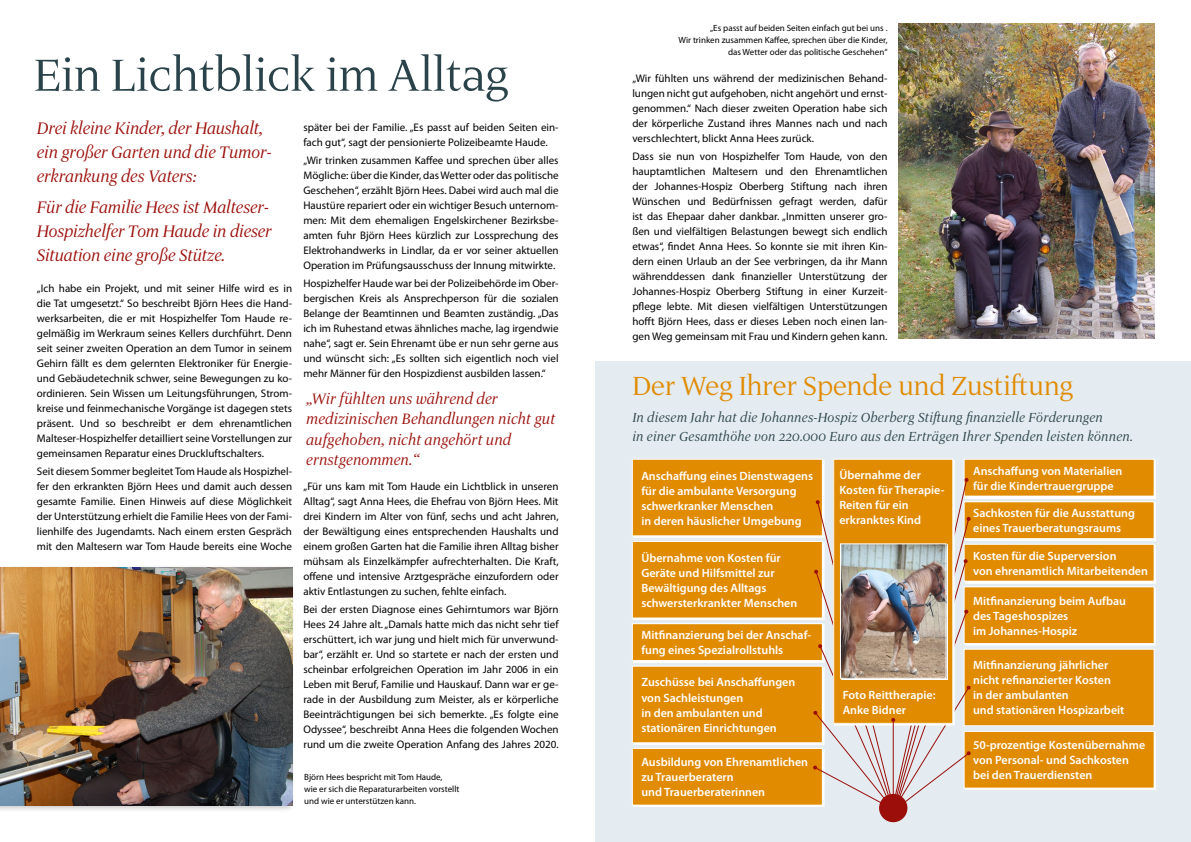
<style>
.page{position:relative;width:1191px;height:842px;background:#fff}
.page>*{position:absolute;margin:0;border:0;box-sizing:border-box;transform-origin:0 0}
.t1{font:54.7px "Luxury Text";color:#2a424a}
.t2{font:32px "Luxury Text";color:#e18b00}
.t3{font:italic 20.3px/24px "Luxury Text";letter-spacing:-.01em;color:#9b0e09}
.t4{font:italic 18.3px/20.3px "Luxury Text";color:#9b0e09}
.t5{font:italic 16px/19px "Luxury Text";letter-spacing:.01em;color:#2a424a}
.t6{font:600 12px/15px "Myriad Pro";color:#fff}
.t7{font:11px/15px "Myriad Pro";color:#000;text-align:justify}
.t8{font:9px/12px "Myriad Pro";color:#000}
</style>
<div class="page">
<div style="left:595px;top:361px;width:596px;height:481px;background:#e4ecf1"></div>
<div style="left:633px;top:460px;width:191px;height:78px;background:#fff"></div>
<div style="left:632px;top:459px;width:190px;height:77px;background:#e18b00"></div>
<div style="left:632px;top:459px;width:191px;height:77px;border:1px solid #fff"></div>
<div style="left:633px;top:542px;width:191px;height:78px;background:#fff"></div>
<div style="left:632px;top:541px;width:190px;height:77px;background:#e18b00"></div>
<div style="left:632px;top:541px;width:191px;height:77px;border:1px solid #fff"></div>
<div style="left:633px;top:624px;width:191px;height:39px;background:#fff"></div>
<div style="left:632px;top:624px;width:190px;height:36px;background:#e18b00"></div>
<div style="left:632px;top:623px;width:191px;height:38px;border:1px solid #fff"></div>
<div style="left:633px;top:667px;width:191px;height:78px;background:#fff"></div>
<div style="left:632px;top:666px;width:190px;height:77px;background:#e18b00"></div>
<div style="left:632px;top:748px;width:190px;height:57px;background:#e18b00"></div>
<div style="left:632px;top:748px;width:191px;height:58px;border:1px solid #fff"></div>
<div style="left:965px;top:460px;width:191px;height:38px;background:#fff"></div>
<div style="left:964px;top:459px;width:190px;height:37px;background:#e18b00"></div>
<div style="left:963px;top:459px;width:191px;height:38px;border:1px solid #fff"></div>
<div style="left:964px;top:649px;width:190px;height:77px;background:#e18b00"></div>
<div style="left:965px;top:732px;width:191px;height:58px;background:#fff"></div>
<div style="left:964px;top:731px;width:190px;height:57px;background:#e18b00"></div>
<div style="left:963px;top:731px;width:191px;height:58px;border:1px solid #fff"></div>
<div style="left:965px;top:503px;width:191px;height:38px;background:#fff"></div>
<div style="left:964px;top:502px;width:190px;height:37px;background:#e18b00"></div>
<div style="left:963px;top:501px;width:191px;height:38px;border:1px solid #fff"></div>
<div style="left:965px;top:545px;width:191px;height:38px;background:#fff"></div>
<div style="left:964px;top:544px;width:190px;height:37px;background:#e18b00"></div>
<div style="left:963px;top:544px;width:191px;height:38px;border:1px solid #fff"></div>
<div style="left:965px;top:588px;width:191px;height:57px;background:#fff"></div>
<div style="left:964px;top:587px;width:190px;height:56px;background:#e18b00"></div>
<div style="left:963px;top:586px;width:191px;height:58px;border:1px solid #fff"></div>
<div style="left:0;top:564px;width:294px;height:249px;background:#000;opacity:.22"></div>
<img style="left:0;top:567px;width:292px;height:238px">
<img style="left:899px;top:24px;width:255px;height:315px">
<div style="left:879px;top:794px;width:28px;height:28px;background:#9b0e09;border-radius:50%"></div>
<div style="left:833px;top:459px;width:119px;height:264px;background:#e18b00"></div>
<img style="left:813px;top:478px;width:157px;height:332px">
<h1 class="t1" style="left:34px;top:43px;width:476px">Ein Lichtblick im Alltag</h1>
<h3 class="t3" style="left:37px;top:116px;width:235px">Drei kleine Kinder, der Haushalt, ein großer Garten und die Tumor&shy;erkrankung des Vaters:</h3>
<h3 class="t3" style="left:37px;top:195px;width:236px">Für die Familie Hees ist Malteser-<br>Hospizhelfer Tom Haude in dieser<br>Situation eine große Stütze.</h3>
<p class="t7" style="left:37px;top:280px;width:257px">„Ich habe ein Projekt, und mit seiner Hilfe wird es in die Tat umgesetzt.“ So beschreibt Björn Hees die Hand&shy;werksarbeiten, die er mit Hospizhelfer Tom Haude re&shy;gelmäßig im Werkraum seines Kellers durchführt. Denn seit seiner zweiten Operation an dem Tumor in seinem Gehirn fällt es dem gelernten Elektroniker für Energie&shy;und Gebäudetechnik schwer, seine Bewegungen zu ko&shy;ordinieren. Sein Wissen um Leitungsführungen, Strom&shy;kreise und feinmechanische Vorgänge ist dagegen stets präsent. Und so beschreibt er dem ehrenamtlichen Malteser-Hospizhelfer detailliert seine Vorstellungen zur gemeinsamen Reparatur eines Druckluftschalters.</p>
<p class="t7" style="left:37px;top:463px;width:257px">Seit diesem Sommer begleitet Tom Haude als Hospizhel&shy;fer den erkrankten Björn Hees und damit auch dessen gesamte Familie. Einen Hinweis auf diese Möglichkeit der Unterstützung erhielt die Familie Hees von der Fami&shy;lienhilfe des Jugendamts. Nach einem ersten Gespräch mit den Maltesern war Tom Haude bereits eine Woche</p>
<p class="t7" style="left:303px;top:119px;width:257px">später bei der Familie. „Es passt auf beiden Seiten ein&shy;fach gut“, sagt der pensionierte Polizeibeamte Haude.</p>
<p class="t7" style="left:303px;top:152px;width:257px">„Wir trinken zusammen Kaffee und sprechen über alles Mögliche: über die Kinder, das Wetter oder das politische Geschehen“, erzählt Björn Hees. Dabei wird auch mal die Haustüre repariert oder ein wichtiger Besuch unternom&shy;men: Mit dem ehemaligen Engelskirchener Bezirksbe&shy;amten fuhr Björn Hees kürzlich zur Lossprechung des Elektrohandwerks in Lindlar, da er vor seiner aktuellen Operation im Prüfungsausschuss der Innung mitwirkte.</p>
<p class="t7" style="left:303px;top:275px;width:257px">Hospizhelfer Haude war bei der Polizeibehörde im Ober&shy;bergischen Kreis als Ansprechperson für die sozialen Belange der Beamtinnen und Beamten zuständig. „Das ich im Ruhestand etwas ähnliches mache, lag irgendwie nahe“, sagt er. Sein Ehrenamt übe er nun sehr gerne aus und wünscht sich: „Es sollten sich eigentlich noch viel mehr Männer für den Hospizdienst ausbilden lassen.“</p>
<h3 class="t4" style="left:306px;top:388px;width:250px">„Wir fühlten uns während der medizinischen Behandlungen nicht gut aufgehoben, nicht angehört und ernstgenommen.“</h3>
<p class="t7" style="left:303px;top:479px;width:257px">„Für uns kam mit Tom Haude ein Lichtblick in unseren Alltag“, sagt Anna Hees, die Ehefrau von Björn Hees. Mit drei Kindern im Alter von fünf, sechs und acht Jahren, der Bewältigung eines entsprechenden Haushalts und einem großen Garten hat die Familie ihren Alltag bisher mühsam als Einzelkämpfer aufrechterhalten. Die Kraft, offene und intensive Arztgespräche einzufordern oder aktiv Entlastungen zu suchen, fehlte einfach.</p>
<p class="t7" style="left:303px;top:602px;width:257px">Bei der ersten Diagnose eines Gehirntumors war Björn Hees 24 Jahre alt. „Damals hatte mich das nicht sehr tief erschüttert, ich war jung und hielt mich für unverwund&shy;bar“, erzählt er. Und so startete er nach der ersten und scheinbar erfolgreichen Operation im Jahr 2006 in ein Leben mit Beruf, Familie und Hauskauf. Dann war er ge&shy;rade in der Ausbildung zum Meister, als er körperliche Beeinträchtigungen bei sich bemerkte. „Es folgte eine Odyssee“, beschreibt Anna Hees die folgenden Wochen rund um die zweite Operation Anfang des Jahres 2020.</p>
<p class="t8" style="left:304px;top:771px;width:157px">Björn Hees bespricht mit Tom Haude,<br>wie er sich die Reparaturarbeiten vorstellt und wie er unterstützen kann.</p>
<p class="t8" style="left:678px;top:22px;width:210px;text-align:right">„Es passt auf beiden Seiten einfach gut bei uns .<br>Wir trinken zusammen Kaffee, sprechen über die Kinder, das Wetter oder das politische Geschehen“</p>
<p class="t7" style="left:632px;top:71px;width:257px">„Wir fühlten uns während der medizinischen Behand&shy;lungen nicht gut aufgehoben, nicht angehört und ernst&shy;genommen.“ Nach dieser zweiten Operation habe sich der körperliche Zustand ihres Mannes nach und nach verschlechtert, blickt Anna Hees zurück.</p>
<p class="t7" style="left:632px;top:149px;width:257px">Dass sie nun von Hospizhelfer Tom Haude, von den hauptamtlichen Maltesern und den Ehrenamtlichen der Johannes-Hospiz Oberberg Stiftung nach ihren Wünschen und Bedürfnissen gefragt werden, dafür ist das Ehepaar daher dankbar. „Inmitten unserer gro&shy;ßen und vielfältigen Belastungen bewegt sich endlich etwas“, findet Anna Hees. So konnte sie mit ihren Kin&shy;dern einen Urlaub an der See verbringen, da ihr Mann währenddessen dank finanzieller Unterstützung der Johannes-Hospiz Oberberg Stiftung in einer Kurzeit&shy;pflege lebte. Mit diesen vielfältigen Unterstützungen hofft Björn Hees, dass er dieses Leben noch einen lan&shy;gen Weg gemeinsam mit Frau und Kindern gehen kann.</p>
<h2 class="t2" style="left:632px;top:366px;width:442px">Der Weg Ihrer Spende und Zustiftung</h2>
<h3 class="t5" style="left:632px;top:407px;width:502px">In diesem Jahr hat die Johannes-Hospiz Oberberg Stiftung finanzielle Förderungen<br>in einer Gesamthöhe von 220.000 Euro aus den Erträgen Ihrer Spenden leisten können.</h3>
<p class="t6" style="left:641px;top:468px;width:173px">Anschaffung eines Dienstwagens für die ambulante Versorgung schwerkranker Menschen<br>in deren häuslicher Umgebung</p>
<p class="t6" style="left:641px;top:550px;width:157px">Übernahme von Kosten für<br>Geräte und Hilfsmittel zur<br>Bewältigung des Alltags schwersterkrankter Menschen</p>
<p class="t6" style="left:641px;top:627px;width:171px">Mitfinanzierung bei der Anschaf&shy;fung eines Spezialrollstuhls</p>
<p class="t6" style="left:641px;top:675px;width:155px">Zuschüsse bei Anschaffungen von Sachleistungen<br>in den ambulanten und stationären Einrichtungen</p>
<p class="t6" style="left:641px;top:754px;width:168px">Ausbildung von Ehrenamtlichen zu Trauerberatern<br>und Trauerberaterinnen</p>
<p class="t6" style="left:839px;top:467px;width:107px">Übernahme der<br>Kosten für Therapie-<br>Reiten für ein erkranktes Kind</p>
<p class="t6" style="left:842px;top:687px;width:94px">Foto Reittherapie:<br>Anke Bidner</p>
<p class="t6" style="left:973px;top:463px;width:151px">Anschaffung von Materialien für die Kindertrauergruppe</p>
<p class="t6" style="left:973px;top:505px;width:163px">Sachkosten für die Ausstattung eines Trauerberatungsraums</p>
<p class="t6" style="left:973px;top:548px;width:176px">Kosten für die Superversion<br>von ehrenamtlich Mitarbeitenden</p>
<p class="t6" style="left:973px;top:593px;width:154px">Mitfinanzierung beim Aufbau des Tageshospizes<br>im Johannes-Hospiz</p>
<p class="t6" style="left:973px;top:658px;width:153px">Mitfinanzierung jährlicher nicht refinanzierter Kosten<br>in der ambulanten<br>und stationären Hospizarbeit</p>
<p class="t6" style="left:973px;top:737px;width:173px">50-prozentige Kostenübernahme von Personal- und Sachkosten bei den Trauerdiensten</p>
</div>
